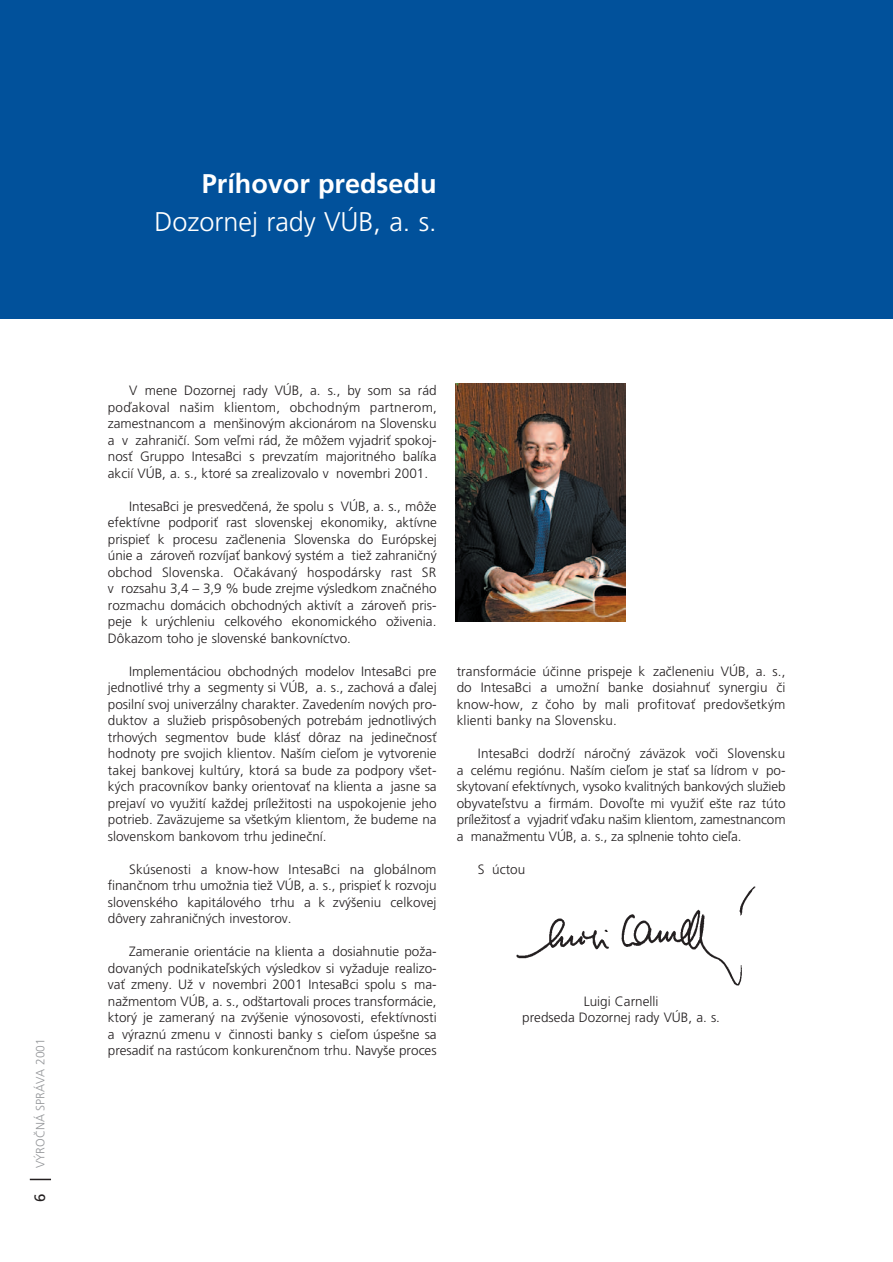
<style>
.page{position:relative;width:893px;height:1262px;background:#fff}
.page>*{position:absolute;margin:0;border:0;box-sizing:border-box;transform-origin:0 0}
.t1{font:300 27px "Frutiger CE";color:#fff}
.t2{font:700 27px "Frutiger CE";color:#fff}
.t3{font:15px "Frutiger CE";color:#231f20}
.t4{font:300 13.5px/16.5px "Frutiger CE";color:#231f20;text-align:justify}
.t5{font:300 12px "Frutiger CE";color:#939598}
</style>
<div class="page">
<div style="left:0;top:0;width:892px;height:319px;background:#01519b"></div>
<hr style="left:30px;top:1178px;width:21px;height:2px;background:#231f20">
<img style="left:455px;top:383px;width:170px;height:238px">
<img style="left:516px;top:886px;width:240px;height:100px">
<p class="t5" style="left:36px;top:1168px;width:132px;rotate:-90deg">V¯ROâNÁ SPRÁVA 2001</p>
<p class="t3" style="left:34px;top:1202px;width:10px;rotate:-90deg">6</p>
<h1 class="t2" style="left:202px;top:174px;width:236px">Príhovor predsedu</h1>
<h1 class="t1" style="left:154px;top:211px;width:284px">Dozornej rady VÚB, a. s.</h1>
<p class="t4" style="left:108px;top:383px;width:330px;text-indent:21px">V mene Dozornej rady VÚB, a. s., by som sa rád poìakoval na‰im klientom, obchodn˘m partnerom, zamestnancom a men‰inov˘m akcionárom na Slovensku a v zahraniãí. Som veºmi rád, Ïe môÏem vyjadriÈ spokoj&shy;nosÈ Gruppo IntesaBci s prevzatím majoritného balíka akcií VÚB, a. s., ktoré sa zrealizovalo v novembri 2001.</p>
<p class="t4" style="left:108px;top:499px;width:330px;text-indent:21px">IntesaBci je presvedãená, Ïe spolu s VÚB, a. s., môÏe efektívne podporiÈ rast slovenskej ekonomiky, aktívne prispieÈ k procesu zaãlenenia Slovenska do Európskej únie a zároveÀ rozvíjaÈ bankov˘ systém a tieÏ zahraniãn˘ obchod Slovenska. Oãakávan˘ hospodársky rast SR v rozsahu 3,4 – 3,9 % bude zrejme v˘sledkom znaãného rozmachu domácich obchodn˘ch aktivít a zároveÀ pris&shy;peje k ur˘chleniu celkového ekonomického oÏivenia.<br>Dôkazom toho je slovenské bankovníctvo.</p>
<p class="t4" style="left:108px;top:664px;width:330px;text-indent:21px">Implementáciou obchodn˘ch modelov IntesaBci pre jednotlivé trhy a segmenty si VÚB, a. s., zachová a ìalej posilní svoj univerzálny charakter. Zavedením nov˘ch pro&shy;duktov a sluÏieb prispôsoben˘ch potrebám jednotliv˘ch trhov˘ch segmentov bude klásÈ dôraz na jedineãnosÈ hodnoty pre svojich klientov. Na‰ím cieºom je vytvorenie takej bankovej kultúry, ktorá sa bude za podpory v‰et&shy;k˘ch pracovníkov banky orientovaÈ na klienta a jasne sa prejaví vo vyuÏití kaÏdej príleÏitosti na uspokojenie jeho potrieb. Zaväzujeme sa v‰etk˘m klientom, Ïe budeme na slovenskom bankovom trhu jedineãní.</p>
<p class="t4" style="left:108px;top:862px;width:330px;text-indent:21px">Skúsenosti a know-how IntesaBci na globálnom finanãnom trhu umoÏnia tieÏ VÚB, a. s., prispieÈ k rozvoju slovenského kapitálového trhu a k zv˘‰eniu celkovej dôvery zahraniãn˘ch investorov.</p>
<p class="t4" style="left:108px;top:944px;width:330px;text-indent:21px">Zameranie orientácie na klienta a dosiahnutie poÏa&shy;dovan˘ch podnikateºsk˘ch v˘sledkov si vyÏaduje realizo&shy;vaÈ zmeny. UÏ v novembri 2001 IntesaBci spolu s ma&shy;naÏmentom VÚB, a. s., od‰tartovali proces transformácie, ktor˘ je zameran˘ na zv˘‰enie v˘nosovosti, efektívnosti a v˘raznú zmenu v ãinnosti banky s cieºom úspe‰ne sa presadiÈ na rastúcom konkurenãnom trhu. Navy‰e proces</p>
<p class="t4" style="left:456px;top:664px;width:330px">transformácie úãinne prispeje k zaãleneniu VÚB, a. s., do IntesaBci a umoÏní banke dosiahnuÈ synergiu ãi know-how, z ãoho by mali profitovaÈ predov‰etk˘m klienti banky na Slovensku.</p>
<p class="t4" style="left:456px;top:747px;width:330px;text-indent:21px">IntesaBci dodrÏí nároãn˘ záväzok voãi Slovensku a celému regiónu. Na‰ím cieºom je staÈ sa lídrom v po&shy;skytovaní efektívnych, vysoko kvalitn˘ch bankov˘ch sluÏieb obyvateºstvu a firmám. Dovoºte mi vyuÏiÈ e‰te raz túto príleÏitosÈ a vyjadriÈ vìaku na‰im klientom, zamestnancom a manaÏmentu VÚB, a. s., za splnenie tohto cieºa.</p>
<p class="t4" style="left:478px;top:862px;width:49px">S úctou</p>
<p class="t4" style="left:522px;top:994px;width:199px;text-align:center">Luigi Carnelli<br>predseda Dozornej rady VÚB, a. s.</p>
</div>
